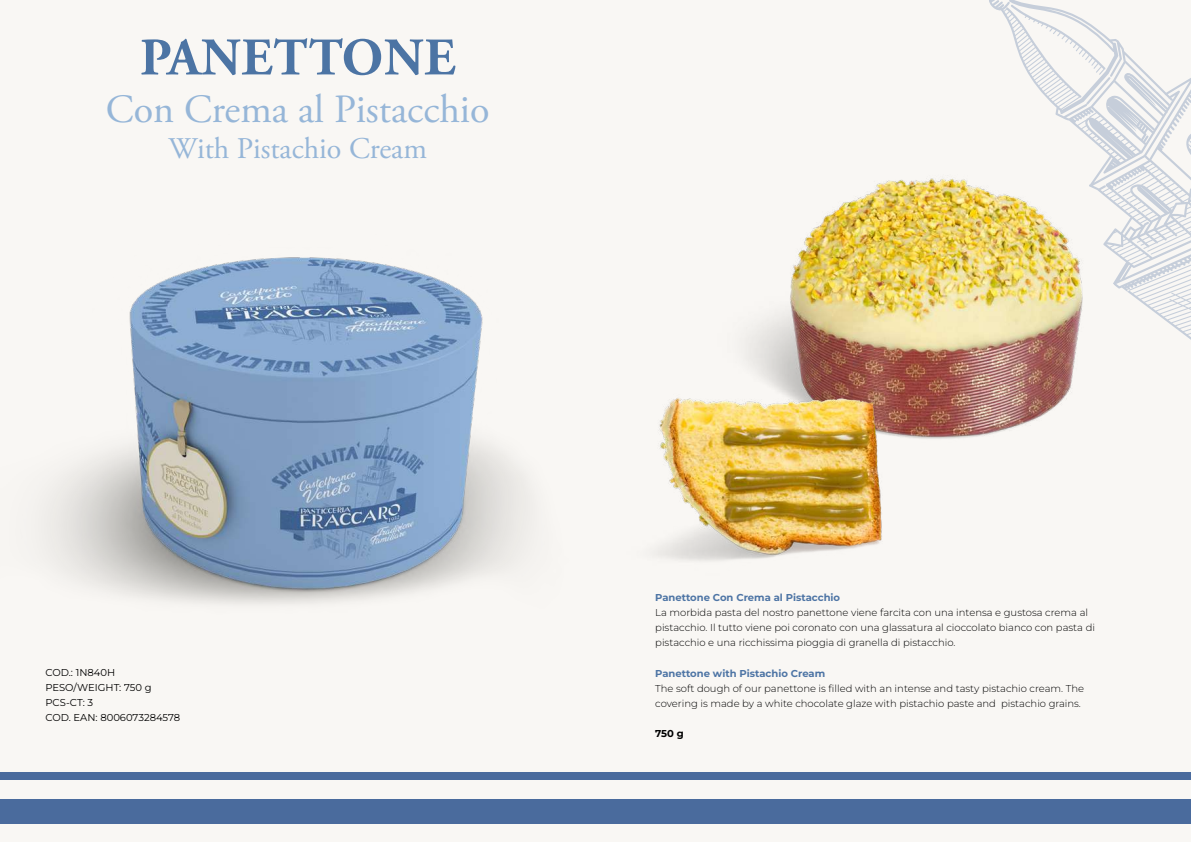
<style>
.page{position:relative;width:1191px;height:842px;background:#f9f7f4}
.page>*{position:absolute;margin:0;border:0;box-sizing:border-box;transform-origin:0 0}
.t1{font:700 52.8px "Adobe Garamond Pro";letter-spacing:.015em;color:#4c74a4}
.t2{font:40px "Adobe Garamond Pro";color:#96b6d8}
.t3{font:30px "Adobe Garamond Pro";color:#96b6d8}
.t4{font:300 10px/15px "Montserrat";color:#000}
.t5{font:10px/15px "Montserrat";color:#000}
.t6{font:700 10px "Montserrat";color:#4e75a5}
.t7{font:700 10px "Montserrat";color:#000}
</style>
<div class="page">
<img style="left:46px;top:257px;width:482px;height:347px">
<svg style="left:989px;top:0;width:202px;height:340px"></svg>
<svg style="left:1010px;top:5px;width:95px;height:70px"></svg>
<img style="left:767px;top:81px;width:394px;height:358px">
<img style="left:657px;top:321px;width:283px;height:240px">
<div style="left:0;top:772px;width:1191px;height:8px;background:#4a6b9d"></div>
<div style="left:0;top:799px;width:1191px;height:25px;background:#4a6b9d"></div>
<h1 class="t1" style="left:140px;top:27px;width:317px">PANETTONE</h1>
<h2 class="t2" style="left:106px;top:86px;width:385px">Con Crema al Pistacchio</h2>
<h3 class="t3" style="left:168px;top:131px;width:260px">With Pistachio Cream</h3>
<p class="t5" style="left:45px;top:665px;width:136px">COD.: 1N840H<br>PESO/WEIGHT: 750 g<br>PCS-CT: 3<br>COD. EAN: 8006073284578</p>
<p class="t6" style="left:655px;top:591px;width:186px">Panettone Con Crema al Pistacchio</p>
<p class="t4" style="left:655px;top:605px;width:441px">La morbida pasta del nostro panettone viene farcita con una intensa e gustosa crema al pistacchio. Il tutto viene poi coronato con una glassatura al cioccolato bianco con pasta di pistacchio e una ricchissima pioggia di granella di pistacchio.</p>
<p class="t6" style="left:655px;top:666px;width:171px">Panettone with Pistachio Cream</p>
<p class="t4" style="left:655px;top:680px;width:430px">The soft dough of our panettone is filled with an intense and tasty pistachio cream. The covering is made by a white chocolate glaze with pistachio paste and pistachio grains.</p>
<p class="t7" style="left:655px;top:726px;width:30px">750 g</p>
</div>
